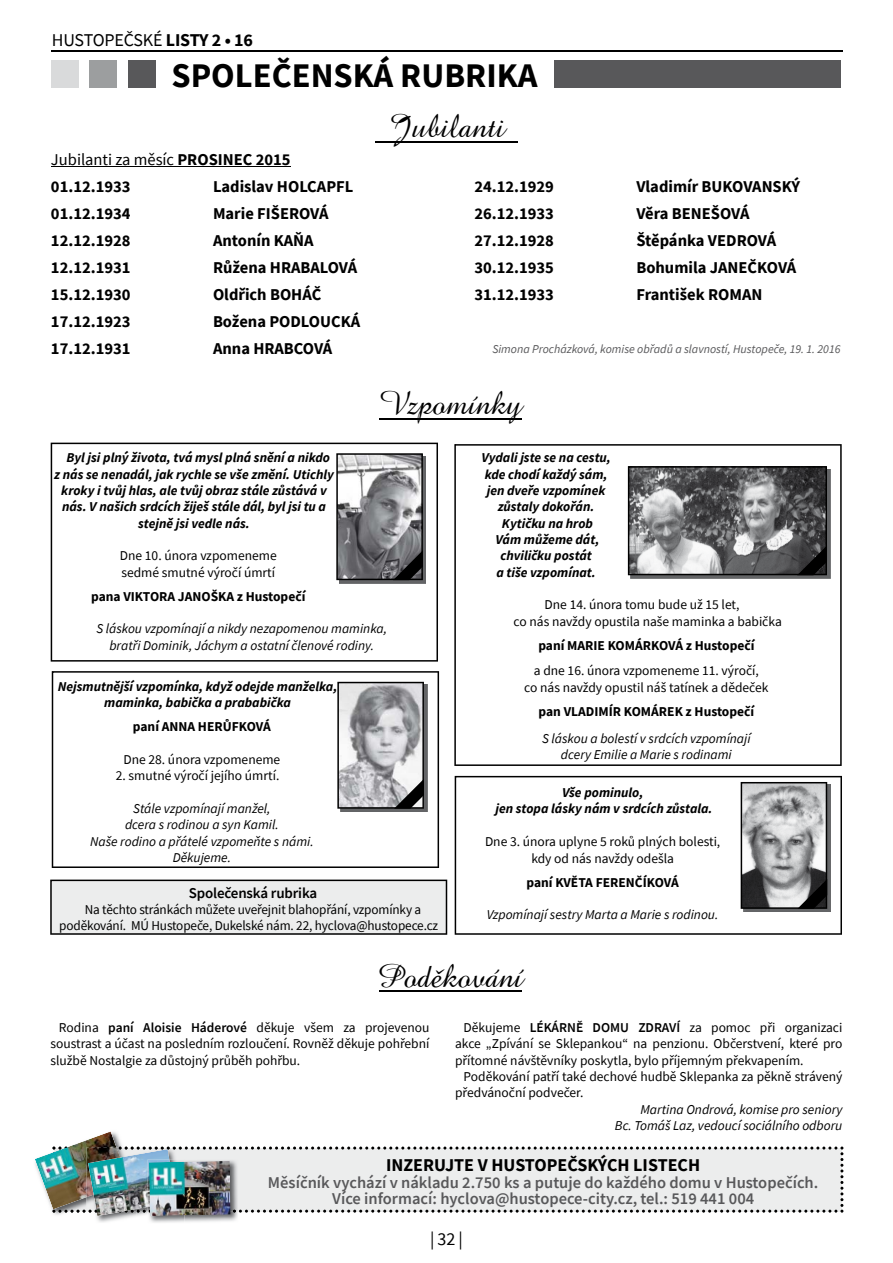
<style>
.page{position:relative;width:893px;height:1263px;background:#fff}
.page>*{position:absolute;margin:0;border:0;box-sizing:border-box;transform-origin:0 0}
.t1{font:700 34.5px "Source Sans Pro";color:#000}
.t2{font:33px "Amazone AT";color:#000}
.t3{font:700 18px "Source Sans Pro";color:#000}
.t4{font:18px "Source Sans Pro";letter-spacing:-.01em;color:#000}
.t5{font:700 16.5px/27px "Source Sans Pro";color:#000}
.t6{font:600 16.5px/16.5px "Source Sans Pro";color:#58585a;text-align:center}
.t7{font:600 15px "Source Sans Pro";letter-spacing:-.01em;color:#000}
.t8{font:13.5px/16.4px "Source Sans Pro";color:#000}
.t9{font:italic 700 13.5px/16.4px "Source Sans Pro";color:#000;text-align:center}
.t10{font:italic 13.5px/16.4px "Source Sans Pro";color:#000;text-align:center}
.t11{font:700 13.5px "Source Sans Pro";color:#000}
.t12{font:italic 12px "Source Sans Pro";color:#58585a}
.s1{font-weight:700}
.s2{font-weight:400}
.s3{font-weight:600}
</style>
<div class="page">
<hr style="left:51px;top:50px;width:791px;height:2px;background:#000">
<hr style="left:379px;top:418px;width:142px;height:1px;background:#000">
<svg style="left:455px;top:776px;width:387px;height:159px"></svg>
<svg style="left:51px;top:443px;width:387px;height:219px"></svg>
<img style="left:339px;top:456px;width:87px;height:127px">
<svg style="left:336px;top:453px;width:87px;height:127px;background:#8a8a8d"></svg>
<hr style="left:51px;top:166px;width:240px;height:1px;background:#000">
<hr style="left:375px;top:141px;width:143px;height:1px;background:#000">
<img style="left:743px;top:785px;width:87px;height:127px">
<svg style="left:741px;top:782px;width:86px;height:127px;background:#999a9b"></svg>
<hr style="left:379px;top:991px;width:142px;height:1px;background:#000">
<div style="left:51px;top:61px;width:28px;height:27px;background:#d9dadb"></div>
<div style="left:89px;top:61px;width:28px;height:27px;background:#9c9e9f"></div>
<div style="left:128px;top:61px;width:27px;height:27px;background:#58585a"></div>
<div style="left:554px;top:61px;width:287px;height:27px;background:#58585a"></div>
<svg style="left:52px;top:671px;width:387px;height:197px"></svg>
<img style="left:340px;top:685px;width:87px;height:127px">
<svg style="left:337px;top:682px;width:87px;height:127px;background:#adadb0"></svg>
<svg style="left:454px;top:444px;width:388px;height:322px"></svg>
<img style="left:631px;top:469px;width:199px;height:109px">
<svg style="left:628px;top:466px;width:199px;height:109px;background:#737375"></svg>
<svg style="left:50px;top:880px;width:397px;height:55px;background:#dfe0e0"></svg>
<img style="left:51px;top:1134px;width:82px;height:81px">
<img style="left:35px;top:1131px;width:82px;height:78px">
<img style="left:96px;top:1213px;width:142px;height:9px">
<img style="left:87px;top:1213px;width:49px;height:4px">
<svg style="left:52px;top:1147px;width:791px;height:66px;background:#dcdfde"></svg>
<img style="left:87px;top:1148px;width:33px;height:49px">
<img style="left:88px;top:1149px;width:81px;height:67px">
<img style="left:184px;top:1160px;width:54px;height:51px">
<img style="left:231px;top:1210px;width:5px;height:3px">
<img style="left:147px;top:1160px;width:37px;height:63px">
<img style="left:147px;top:1160px;width:30px;height:47px">
<img style="left:149px;top:1161px;width:82px;height:55px">
<h3 class="t4" style="left:52px;top:28px;width:203px">HUSTOPEČSKÉ <span class="s1">LISTY 2 • 16</span></h3>
<h1 class="t1" style="left:172px;top:53px;width:367px">SPOLEČENSKÁ RUBRIKA</h1>
<p class="t5" style="left:51px;top:146px;width:241px"><span class="s2">Jubilanti za měsíc</span> PROSINEC 2015<br>01.12.1933</p>
<p class="t5" style="left:213px;top:173px;width:142px">Ladislav HOLCAPFL</p>
<p class="t5" style="left:51px;top:200px;width:81px">01.12.1934</p>
<p class="t5" style="left:213px;top:200px;width:117px">Marie FIŠEROVÁ</p>
<p class="t5" style="left:51px;top:227px;width:81px">12.12.1928</p>
<p class="t5" style="left:213px;top:227px;width:102px">Antonín KAŇA</p>
<p class="t5" style="left:51px;top:254px;width:81px">12.12.1931</p>
<p class="t5" style="left:213px;top:254px;width:146px">Růžena HRABALOVÁ</p>
<p class="t5" style="left:51px;top:281px;width:81px">15.12.1930</p>
<p class="t5" style="left:213px;top:281px;width:110px">Oldřich BOHÁČ</p>
<p class="t5" style="left:51px;top:308px;width:81px">17.12.1923</p>
<p class="t5" style="left:213px;top:308px;width:149px">Božena PODLOUCKÁ</p>
<p class="t5" style="left:51px;top:335px;width:81px">17.12.1931</p>
<p class="t5" style="left:213px;top:335px;width:121px">Anna HRABCOVÁ</p>
<h2 class="t2" style="left:389px;top:107px;width:117px">Jubilanti</h2>
<p class="t5" style="left:474px;top:173px;width:81px">24.12.1929</p>
<p class="t5" style="left:636px;top:173px;width:165px">Vladimír BUKOVANSKÝ</p>
<p class="t5" style="left:474px;top:200px;width:81px">26.12.1933</p>
<p class="t5" style="left:636px;top:200px;width:115px">Věra BENEŠOVÁ</p>
<p class="t5" style="left:474px;top:227px;width:81px">27.12.1928</p>
<p class="t5" style="left:636px;top:227px;width:141px">Štěpánka VEDROVÁ</p>
<p class="t5" style="left:474px;top:254px;width:81px">30.12.1935</p>
<p class="t5" style="left:636px;top:254px;width:161px">Bohumila JANEČKOVÁ</p>
<p class="t5" style="left:474px;top:281px;width:81px">31.12.1933</p>
<p class="t5" style="left:636px;top:281px;width:128px">František ROMAN</p>
<p class="t12" style="left:492px;top:342px;width:350px">Simona Procházková, komise obřadů a slavností, Hustopeče, 19. 1. 2016</p>
<h2 class="t2" style="left:378px;top:384px;width:145px">Vzpomínky</h2>
<p class="t9" style="left:67px;top:449px;width:265px">Byl jsi plný života, tvá mysl plná snění a nikdo</p>
<p class="t9" style="left:54px;top:466px;width:281px">z nás se nenadál, jak rychle se vše změní. Utichly</p>
<p class="t9" style="left:61px;top:482px;width:267px">kroky i tvůj hlas, ale tvůj obraz stále zůstává v</p>
<p class="t9" style="left:62px;top:498px;width:265px">nás. V našich srdcích žiješ stále dál, byl jsi tu a</p>
<p class="t9" style="left:138px;top:515px;width:113px">stejně jsi vedle nás.</p>
<p class="t8" style="left:120px;top:547px;width:158px">Dne 10. února vzpomeneme sedmé smutné výročí úmrtí</p>
<p class="t11" style="left:91px;top:588px;width:216px">pana VIKTORA JANOŠKA z Hustopečí</p>
<p class="t10" style="left:96px;top:621px;width:292px">S láskou vzpomínají a nikdy nezapomenou maminka, bratři Dominik, Jáchym a ostatní členové rodiny.</p>
<p class="t9" style="left:58px;top:678px;width:281px">Nejsmutnější vzpomínka, když odejde manželka, maminka, babička a prababička</p>
<p class="t11" style="left:133px;top:718px;width:139px">paní ANNA HERŮFKOVÁ</p>
<p class="t8" style="left:123px;top:751px;width:158px">Dne 28. února vzpomeneme</p>
<p class="t8" style="left:116px;top:767px;width:165px">2. smutné výročí jejího úmrtí.</p>
<p class="t10" style="left:90px;top:800px;width:225px">Stále vzpomínají manžel,<br>dcera s rodinou a syn Kamil.<br>Naše rodino a přátelé vzpomeňte s námi.<br>Děkujeme.</p>
<p class="t7" style="left:189px;top:883px;width:130px">Společenská rubrika</p>
<p class="t8" style="left:59px;top:901px;width:380px;text-indent:25px">Na těchto stránkách můžete uveřejnit blahopřání, vzpomínky a poděkování. MÚ Hustopeče, Dukelské nám. 22, hyclova@hustopece.cz</p>
<p class="t9" style="left:481px;top:449px;width:131px">Vydali jste se na cestu, kde chodí každý sám, jen dveře vzpomínek zůstaly dokořán.<br>Kytičku na hrob<br>Vám můžeme dát, chviličku postát<br>a tiše vzpomínat.</p>
<p class="t8" style="left:514px;top:597px;width:270px;text-indent:31px">Dne 14. února tomu bude už 15 let,<br>co nás navždy opustila naše maminka a babička</p>
<p class="t11" style="left:538px;top:637px;width:218px">paní MARIE KOMÁRKOVÁ z Hustopečí</p>
<p class="t8" style="left:524px;top:662px;width:246px;text-align:center">a dne 16. února vzpomeneme 11. výročí,<br>co nás navždy opustil náš tatínek a dědeček</p>
<p class="t11" style="left:538px;top:702px;width:217px">pan VLADIMÍR KOMÁREK z Hustopečí</p>
<p class="t10" style="left:542px;top:730px;width:210px">S láskou a bolestí v srdcích vzpomínají dcery Emilie a Marie s rodinami</p>
<p class="t9" style="left:495px;top:784px;width:219px">Vše pominulo,<br>jen stopa lásky nám v srdcích zůstala.</p>
<p class="t8" style="left:485px;top:833px;width:237px;text-align:center">Dne 3. února uplyne 5 roků plných bolesti, kdy od nás navždy odešla</p>
<p class="t11" style="left:526px;top:873px;width:154px">paní KVĚTA FERENČÍKOVÁ</p>
<p class="t10" style="left:487px;top:906px;width:233px">Vzpomínají sestry Marta a Marie s rodinou.</p>
<h2 class="t2" style="left:377px;top:957px;width:147px">Poděkování</h2>
<p class="t8" style="left:50px;top:1019px;width:380px;text-align:justify;text-indent:9px">Rodina <span class="s3">paní Aloisie Háderové</span> děkuje všem za projevenou soustrast a účast na posledním rozloučení. Rovněž děkuje pohřební službě Nostalgie za důstojný průběh pohřbu.</p>
<p class="t8" style="left:455px;top:1019px;width:389px;text-align:justify;text-indent:9px">Děkujeme <span class="s3">LÉKÁRNĚ DOMU ZDRAVÍ</span> za pomoc při organizaci akce „Zpívání se Sklepankou“ na penzionu. Občerstvení, které pro přítomné návštěvníky poskytla, bylo příjemným překvapením.</p>
<p class="t8" style="left:455px;top:1068px;width:389px;text-indent:9px">Poděkování patří také dechové hudbě Sklepanka za pěkně strávený předvánoční podvečer.</p>
<p class="t10" style="left:615px;top:1101px;width:229px;text-align:right">Martina Ondrová, komise pro seniory<br>Bc. Tomáš Laz, vedoucí sociálního odboru</p>
<h3 class="t3" style="left:386px;top:1154px;width:315px">INZERUJTE V HUSTOPEČSKÝCH LISTECH</h3>
<p class="t6" style="left:268px;top:1174px;width:552px">Měsíčník vychází v nákladu 2.750 ks a putuje do každého domu v Hustopečích.<br>Více informací: hyclova@hustopece-city.cz, tel.: 519 441 004</p>
<h3 class="t4" style="left:430px;top:1227px;width:34px">| 32 |</h3>
</div>
